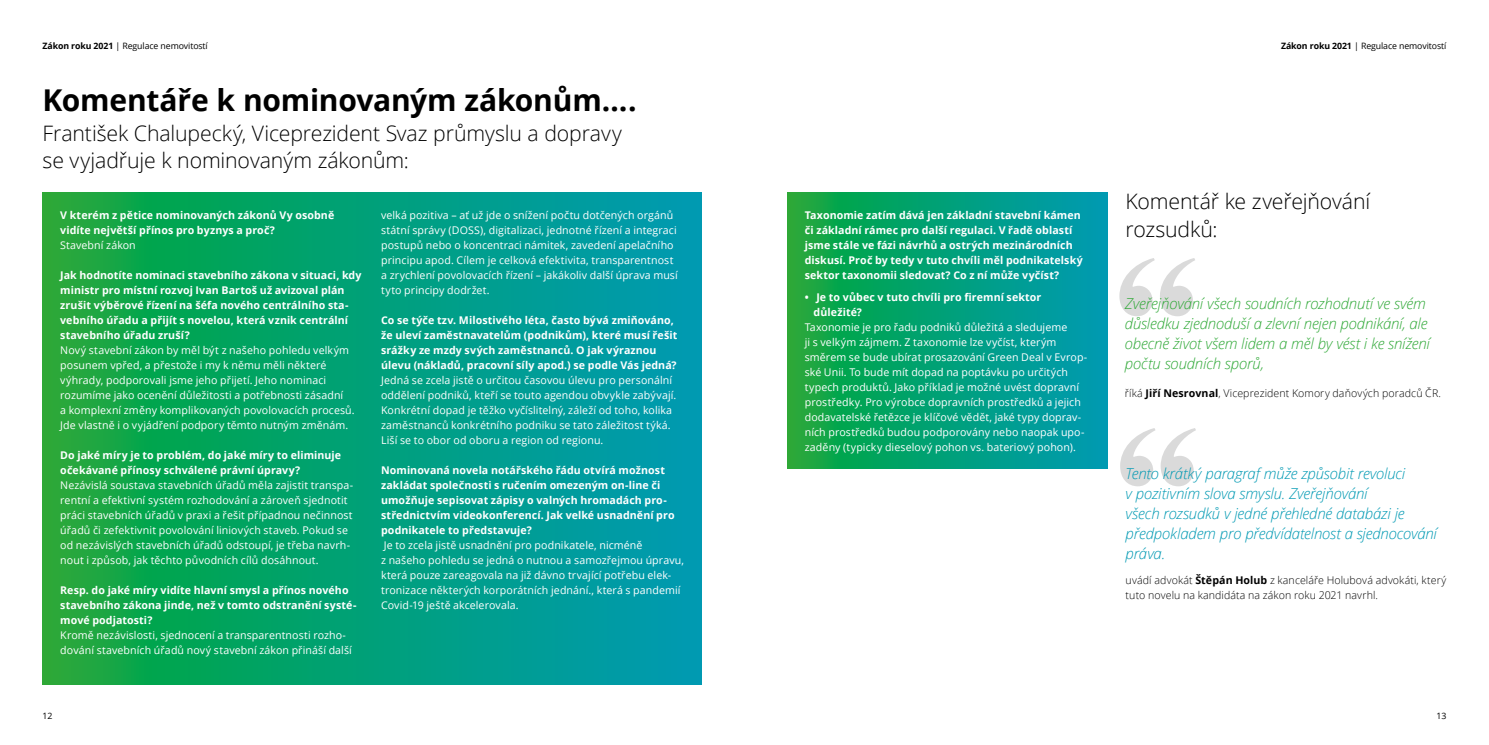
<style>
.page{position:relative;width:1489px;height:745px;background:#fff}
.page>*{position:absolute;margin:0;border:0;box-sizing:border-box;transform-origin:0 0}
.t1{font:900 181.5px/169.9px "Chronicle Display";color:#dadada}
.t2{font:700 30px "Open Sans";letter-spacing:-.005em;color:#000}
.t3{font:300 21.25px/27.5px "Open Sans";letter-spacing:-.005em;color:#000}
.t4{font:italic 300 15px/20px "Open Sans";letter-spacing:-.015em;color:#0099b3}
.t5{font:italic 300 15px/20px "Open Sans";letter-spacing:-.01em;color:#2ea836}
.t6{font:10.62px/15px "Open Sans";letter-spacing:.01em;color:#fff}
.t7{font:700 10.62px/15px "Open Sans";letter-spacing:.01em;color:#fff}
.t8{font:300 10.62px/15px "Open Sans";letter-spacing:.01em;color:#000}
.t9{font:8.75px "Open Sans";letter-spacing:-.01em;color:#000}
.s1{font-weight:700}
</style>
<div class="page">
<svg style="left:43px;top:193px;width:659px;height:491px;background:#04a077"></svg>
<svg style="left:787px;top:193px;width:320px;height:275px;background:#04a077"></svg>
<p class="t9" style="left:43px;top:40px;width:167px"><span class="s1">Zákon roku 2021</span> | Regulace nemovitostí</p>
<h2 class="t2" style="left:43px;top:78px;width:595px">Komentáře k nominovaným zákonům….</h2>
<h3 class="t3" style="left:43px;top:118px;width:580px">František Chalupecký, Viceprezident Svaz průmyslu a dopravy se vyjadřuje k nominovaným zákonům:</h3>
<p class="t7" style="left:60px;top:207px;width:275px">V kterém z pětice nominovaných zákonů Vy osobně vidíte největší přínos pro byznys a proč?</p>
<p class="t6" style="left:60px;top:237px;width:77px">Stavební zákon</p>
<p class="t7" style="left:60px;top:267px;width:303px">Jak hodnotíte nominaci stavebního zákona v situaci, kdy ministr pro místní rozvoj Ivan Bartoš už avizoval plán zrušit výběrové řízení na šéfa nového centrálního sta&shy;vebního úřadu a přijít s novelou, která vznik centrální stavebního úřadu zruší?</p>
<p class="t6" style="left:60px;top:342px;width:296px">Nový stavební zákon by měl být z našeho pohledu velkým posunem vpřed, a přestože i my k němu měli některé výhrady, podporovali jsme jeho přijetí. Jeho nominaci rozumíme jako ocenění důležitosti a potřebnosti zásadní<br>a komplexní změny komplikovaných povolovacích procesů.<br>Jde vlastně i o vyjádření podpory těmto nutným změnám.</p>
<p class="t7" style="left:60px;top:447px;width:282px">Do jaké míry je to problém, do jaké míry to eliminuje očekávané přínosy schválené právní úpravy?</p>
<p class="t6" style="left:60px;top:477px;width:294px">Nezávislá soustava stavebních úřadů měla zajistit transpa&shy;rentní a efektivní systém rozhodování a zároveň sjednotit práci stavebních úřadů v praxi a řešit případnou nečinnost úřadů či zefektivnit povolování liniových staveb. Pokud se od nezávislých stavebních úřadů odstoupí, je třeba navrh&shy;nout i způsob, jak těchto původních cílů dosáhnout.</p>
<p class="t7" style="left:60px;top:582px;width:298px">Resp. do jaké míry vidíte hlavní smysl a přínos nového stavebního zákona jinde, než v tomto odstranění systé&shy;mové podjatosti?</p>
<p class="t6" style="left:60px;top:627px;width:293px">Kromě nezávislosti, sjednocení a transparentnosti rozho&shy;dování stavebních úřadů nový stavební zákon přináší další</p>
<p class="t6" style="left:381px;top:207px;width:298px">velká pozitiva – ať už jde o snížení počtu dotčených orgánů státní správy (DOSS), digitalizaci, jednotné řízení a integraci postupů nebo o koncentraci námitek, zavedení apelačního principu apod. Cílem je celková efektivita, transparentnost a zrychlení povolovacích řízení – jakákoliv další úprava musí tyto principy dodržet.</p>
<p class="t7" style="left:381px;top:312px;width:298px">Co se týče tzv. Milostivého léta, často bývá zmiňováno, že uleví zaměstnavatelům (podnikům), které musí řešit srážky ze mzdy svých zaměstnanců. O jak výraznou úlevu (nákladů, pracovní síly apod.) se podle Vás jedná?</p>
<p class="t6" style="left:381px;top:372px;width:297px">Jedná se zcela jistě o určitou časovou úlevu pro personální oddělení podniků, kteří se touto agendou obvykle zabývají.<br>Konkrétní dopad je těžko vyčíslitelný, záleží od toho, kolika zaměstnanců konkrétního podniku se tato záležitost týká.<br>Liší se to obor od oboru a region od regionu.</p>
<p class="t7" style="left:381px;top:462px;width:295px">Nominovaná novela notářského řádu otvírá možnost zakládat společnosti s ručením omezeným on-line či umožňuje sepisovat zápisy o valných hromadách pro&shy;střednictvím videokonferencí. Jak velké usnadnění pro podnikatele to představuje?</p>
<p class="t6" style="left:381px;top:537px;width:304px">Je to zcela jistě usnadnění pro podnikatele, nicméně<br>z našeho pohledu se jedná o nutnou a samozřejmou úpravu, která pouze zareagovala na již dávno trvající potřebu elek&shy;tronizace některých korporátních jednání., která s pandemií Covid-19 ještě akcelerovala.</p>
<p class="t9" style="left:43px;top:709px;width:11px">12</p>
<p class="t9" style="left:1280px;top:40px;width:167px"><span class="s1">Zákon roku 2021</span> | Regulace nemovitostí</p>
<p class="t7" style="left:804px;top:207px;width:279px">Taxonomie zatím dává jen základní stavební kámen či základní rámec pro další regulaci. V řadě oblastí jsme stále ve fázi návrhů a ostrých mezinárodních diskusí. Proč by tedy v tuto chvíli měl podnikatelský sektor taxonomii sledovat? Co z ní může vyčíst?</p>
<p class="t7" style="left:813px;top:289px;width:229px;text-indent:-9px">• Je to vůbec v tuto chvíli pro firemní sektor důležité?</p>
<p class="t6" style="left:804px;top:319px;width:284px">Taxonomie je pro řadu podniků důležitá a sledujeme<br>ji s velkým zájmem. Z taxonomie lze vyčíst, kterým směrem se bude ubírat prosazování Green Deal v Evrop&shy;ské Unii. To bude mít dopad na poptávku po určitých typech produktů. Jako příklad je možné uvést dopravní prostředky. Pro výrobce dopravních prostředků a jejich dodavatelské řetězce je klíčové vědět, jaké typy doprav&shy;ních prostředků budou podporovány nebo naopak upo&shy;zaděny (typicky dieselový pohon vs. bateriový pohon).</p>
<h3 class="t3" style="left:1125px;top:187px;width:246px">Komentář ke zveřejňování rozsudků:</h3>
<h1 class="t1" style="left:1111px;top:227px;width:92px">“ “</h1>
<h3 class="t5" style="left:1124px;top:293px;width:307px">Zveřejňování všech soudních rozhodnutí ve svém důsledku zjednoduší a zlevní nejen podnikání, ale obecně život všem lidem a měl by vést i ke snížení počtu soudních sporů,</h3>
<p class="t8" style="left:1124px;top:385px;width:318px">říká <span class="s1">Jiří Nesrovnal</span>, Viceprezident Komory daňových poradců ČR.</p>
<h3 class="t4" style="left:1125px;top:463px;width:313px">Tento krátký paragraf může způsobit revoluci<br>v pozitivním slova smyslu. Zveřejňování<br>všech rozsudků v jedné přehledné databázi je předpokladem pro předvídatelnost a sjednocování práva.</h3>
<p class="t8" style="left:1125px;top:572px;width:322px">uvádí advokát <span class="s1">Štěpán Holub</span> z kanceláře Holubová advokáti, který tuto novelu na kandidáta na zákon roku 2021 navrhl.</p>
<p class="t9" style="left:1436px;top:709px;width:11px">13</p>
</div>
